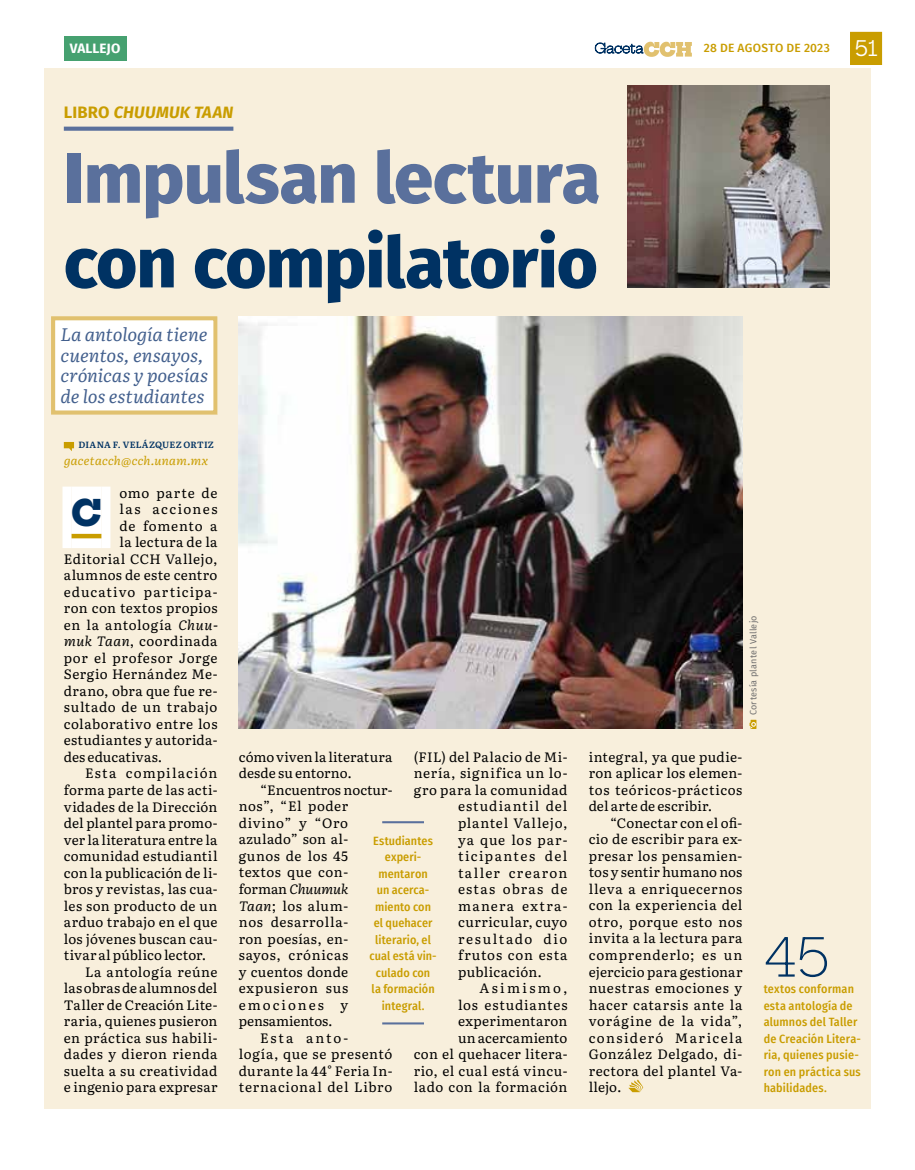
<style>
.page{position:relative;width:915px;height:1170px;background:#fff}
.page>*{position:absolute;margin:0;border:0;box-sizing:border-box;transform-origin:0 0}
.t1{font:800 70.5px "Fira Sans";letter-spacing:-.01em;color:#5a709c}
.t2{font:800 70.5px "Fira Sans";letter-spacing:-.015em;color:#003263}
.t3{font:300 52.5px "Hepta Slab";color:#003263}
.t4{font:800 35.4px "Hepta Slab";color:#003263}
.t5{font:italic 18px/20.7px "Literata 18 pt";color:#425f8d}
.t6{font:italic 700 16.5px "Fira Sans";letter-spacing:.015em;color:#c99d00}
.t7{font:13.5px/16.5px "Literata 18 pt";letter-spacing:.035em;color:#000;text-align:justify}
.t8{font:13.5px "Literata 18 pt";letter-spacing:.01em;color:#000}
.t9{font:13.5px "Literata 18 pt";letter-spacing:.015em;color:#000}
.t10{font:13.5px "Literata 18 pt";letter-spacing:.055em;color:#000}
.t11{font:13.5px/16.5px "Literata 18 pt";letter-spacing:.005em;color:#000}
.t12{font:13.5px "Literata 18 pt";letter-spacing:.065em;color:#000}
.t13{font:13.5px "Literata 18 pt";letter-spacing:.105em;color:#000}
.t14{font:13.5px "Literata 18 pt";letter-spacing:.06em;color:#000}
.t15{font:13.5px "Literata 18 pt";letter-spacing:.09em;color:#000}
.t16{font:13.5px "Literata 18 pt";letter-spacing:.08em;color:#000}
.t17{font:13.5px "Literata 18 pt";color:#000}
.t18{font:13.5px "Literata 18 pt";letter-spacing:.075em;color:#000}
.t19{font:italic 13.5px "Literata 18 pt";color:#000}
.t20{font:13.5px "Literata 18 pt";letter-spacing:-.01em;color:#000}
.t21{font:13.5px "Literata 18 pt";letter-spacing:.125em;color:#000}
.t22{font:13.5px "Literata 18 pt";letter-spacing:.115em;color:#000}
.t23{font:13.5px "Literata 18 pt";letter-spacing:.145em;color:#000}
.t24{font:13.5px "Literata 18 pt";letter-spacing:.14em;color:#000}
.t25{font:13.5px "Literata 18 pt";letter-spacing:.18em;color:#000}
.t26{font:700 13.5px "Fira Sans";letter-spacing:.005em;color:#fff}
.t27{font:500 12px/16.5px "Fira Sans Condensed";letter-spacing:.015em;color:#c99d00}
.t28{font:italic 12px "Literata 18 pt";color:#c99d00}
.t29{font:500 12px "Fira Sans";letter-spacing:.02em;color:#c99d00}
.t30{font:9px "Fira Sans";letter-spacing:.025em;color:#706f6f}
.t31{font:600 9px "Literata 18 pt";letter-spacing:.02em;color:#003263}
.s1{font-family:"Hepta Slab";font-weight:400;font-size:21px;color:#fff}
.s2{font-style:normal}
.s3{font-style:italic}
</style>
<div class="page">
<div style="left:45px;top:68px;width:825px;height:1040px;background:#f8efdc"></div>
<img style="left:627px;top:85px;width:202px;height:202px">
<img style="left:239px;top:316px;width:503px;height:413px">
<svg style="left:749px;top:719px;width:7px;height:10px"></svg>
<svg style="left:64px;top:127px;width:169px;height:4px"></svg>
<div style="left:51px;top:316px;width:166px;height:97px;background:#fff"></div>
<div style="left:51px;top:316px;width:166px;height:98px;border:4px solid #e1c16f"></div>
<div style="left:62px;top:486px;width:9px;height:62px;background:#fff"></div>
<div style="left:71px;top:486px;width:30px;height:62px;background:#fff"></div>
<div style="left:101px;top:486px;width:9px;height:62px;background:#fff"></div>
<svg style="left:64px;top:442px;width:10px;height:9px"></svg>
<hr style="left:71px;top:534px;width:30px;height:4px;background:#c99d00">
<svg style="left:628px;top:1079px;width:15px;height:13px"></svg>
<hr style="left:382px;top:821px;width:42px;height:2px;background:#5a709c">
<hr style="left:382px;top:1022px;width:42px;height:2px;background:#5a709c">
<svg style="left:594px;top:41px;width:97px;height:16px"></svg>
<div style="left:849px;top:32px;width:32px;height:33px;background:#c99d00"></div>
<div style="left:64px;top:36px;width:62px;height:24px;background:#46a170"></div>
<p class="t26" style="left:70px;top:37px;width:52px">VALLEJO</p>
<p class="t29" style="left:703px;top:39px;width:175px">28 DE AGOSTO DE 2023 <span class="s1">51</span></p>
<p class="t6" style="left:64px;top:98px;width:171px"><span class="s2">LIBRO</span> CHUUMUK TAAN</p>
<h1 class="t1" style="left:64px;top:117px;width:538px">Impulsan lectura</h1>
<h1 class="t2" style="left:64px;top:201px;width:535px">con compilatorio</h1>
<h3 class="t5" style="left:60px;top:323px;width:151px">La antología tiene cuentos, ensayos, crónicas y poesías de los estudiantes</h3>
<p class="t31" style="left:78px;top:438px;width:137px">DIANA F. VELÁZQUEZ ORTIZ</p>
<p class="t28" style="left:64px;top:451px;width:147px">gacetacch@cch.unam.mx</p>
<h3 class="t4" style="left:71px;top:483px;width:31px">C</h3>
<p class="t14" style="left:119px;top:482px;width:99px">omo parte de</p>
<p class="t22" style="left:119px;top:499px;width:99px">las acciones</p>
<p class="t10" style="left:119px;top:515px;width:99px">de fomento a</p>
<p class="t7" style="left:119px;top:533px;width:99px">la lectura de la</p>
<p class="t7" style="left:64px;top:549px;width:155px">Editorial CCH Vallejo,</p>
<p class="t7" style="left:64px;top:566px;width:155px">alumnos de este centro</p>
<p class="t16" style="left:64px;top:581px;width:155px">educativo participa-</p>
<p class="t7" style="left:64px;top:599px;width:155px">ron con textos propios</p>
<p class="t10" style="left:64px;top:614px;width:157px">en la antología <span class="s3">Chuu-</span></p>
<p class="t7" style="left:64px;top:632px;width:155px"><span class="s3">muk Taan</span>, coordinada</p>
<p class="t7" style="left:64px;top:648px;width:155px">por el profesor Jorge</p>
<p class="t7" style="left:64px;top:665px;width:155px">Sergio Hernández Me-</p>
<p class="t7" style="left:64px;top:681px;width:155px">drano, obra que fue re-</p>
<p class="t7" style="left:64px;top:698px;width:155px">sultado de un trabajo</p>
<p class="t7" style="left:64px;top:714px;width:155px">colaborativo entre los</p>
<p class="t7" style="left:64px;top:731px;width:155px">estudiantes y autorida-</p>
<p class="t9" style="left:64px;top:746px;width:100px">des educativas.</p>
<p class="t15" style="left:85px;top:763px;width:134px">Esta compilación</p>
<p class="t7" style="left:64px;top:780px;width:155px">forma parte de las acti-</p>
<p class="t7" style="left:64px;top:797px;width:155px">vidades de la Dirección</p>
<p class="t8" style="left:64px;top:812px;width:155px">del plantel para promo-</p>
<p class="t9" style="left:64px;top:829px;width:155px">ver la literatura entre la</p>
<p class="t7" style="left:64px;top:846px;width:155px">comunidad estudiantil</p>
<p class="t8" style="left:64px;top:862px;width:155px">con la publicación de li-</p>
<p class="t7" style="left:64px;top:879px;width:155px">bros y revistas, las cua-</p>
<p class="t7" style="left:64px;top:896px;width:155px">les son producto de un</p>
<p class="t9" style="left:64px;top:911px;width:155px">arduo trabajo en el que</p>
<p class="t9" style="left:64px;top:928px;width:155px">los jóvenes buscan cau-</p>
<p class="t8" style="left:64px;top:944px;width:144px">tivar al público lector.</p>
<p class="t7" style="left:85px;top:962px;width:134px">La antología reúne</p>
<p class="t11" style="left:64px;top:978px;width:155px">las obras de alumnos del</p>
<p class="t8" style="left:64px;top:994px;width:155px">Taller de Creación Lite-</p>
<p class="t7" style="left:64px;top:1011px;width:155px">raria, quienes pusieron</p>
<p class="t7" style="left:64px;top:1028px;width:155px">en práctica sus habili-</p>
<p class="t7" style="left:64px;top:1044px;width:155px">dades y dieron rienda</p>
<p class="t7" style="left:64px;top:1061px;width:155px">suelta a su creatividad</p>
<p class="t7" style="left:64px;top:1077px;width:155px">e ingenio para expresar</p>
<p class="t30" style="left:746px;top:715px;width:101px;rotate:-90deg">Cortesía plantel Vallejo</p>
<p class="t7" style="left:413px;top:747px;width:155px">(FIL) del Palacio de Mi-</p>
<p class="t10" style="left:413px;top:763px;width:155px">nería, significa un lo-</p>
<p class="t7" style="left:413px;top:780px;width:155px">gro para la comunidad</p>
<p class="t18" style="left:458px;top:796px;width:111px">estudiantil del</p>
<p class="t10" style="left:458px;top:812px;width:111px">plantel Vallejo,</p>
<p class="t12" style="left:458px;top:829px;width:111px">ya que los par-</p>
<p class="t13" style="left:458px;top:845px;width:111px">ticipantes del</p>
<p class="t13" style="left:458px;top:862px;width:111px">taller crearon</p>
<p class="t15" style="left:458px;top:878px;width:111px">estas obras de</p>
<p class="t13" style="left:458px;top:895px;width:111px">manera extra-</p>
<p class="t7" style="left:458px;top:912px;width:111px">curricular, cuyo</p>
<p class="t21" style="left:458px;top:928px;width:111px">resultado dio</p>
<p class="t12" style="left:458px;top:944px;width:111px">frutos con esta</p>
<p class="t7" style="left:458px;top:962px;width:85px">publicación.</p>
<p class="t25" style="left:479px;top:977px;width:90px">Asimismo,</p>
<p class="t12" style="left:458px;top:994px;width:111px">los estudiantes</p>
<p class="t7" style="left:458px;top:1011px;width:111px">experimentaron</p>
<p class="t8" style="left:458px;top:1027px;width:111px">un acercamiento</p>
<p class="t7" style="left:413px;top:1044px;width:155px">con el quehacer litera-</p>
<p class="t7" style="left:413px;top:1061px;width:155px">rio, el cual está vincu-</p>
<p class="t7" style="left:413px;top:1077px;width:155px">lado con la formación</p>
<p class="t11" style="left:239px;top:747px;width:155px">cómo viven la literatura desde su entorno.</p>
<p class="t17" style="left:260px;top:779px;width:134px">“Encuentros noctur-</p>
<p class="t7" style="left:239px;top:797px;width:111px">nos”, “El poder</p>
<p class="t14" style="left:239px;top:812px;width:111px">divino” y “Oro</p>
<p class="t7" style="left:239px;top:830px;width:111px">azulado” son al-</p>
<p class="t7" style="left:239px;top:846px;width:111px">gunos de los 45</p>
<p class="t7" style="left:239px;top:863px;width:111px">textos que con-</p>
<p class="t19" style="left:239px;top:878px;width:112px"><span class="s2">forman</span> Chuumuk</p>
<p class="t7" style="left:239px;top:896px;width:111px"><span class="s3">Taan</span>; los alum-</p>
<p class="t7" style="left:239px;top:912px;width:111px">nos desarrolla-</p>
<p class="t7" style="left:239px;top:929px;width:111px">ron poesías, en-</p>
<p class="t7" style="left:239px;top:945px;width:111px">sayos, crónicas</p>
<p class="t9" style="left:239px;top:961px;width:111px">y cuentos donde</p>
<p class="t14" style="left:239px;top:977px;width:111px">expusieron sus</p>
<p class="t23" style="left:239px;top:994px;width:111px">emociones y</p>
<p class="t20" style="left:239px;top:1010px;width:95px">pensamientos.</p>
<p class="t24" style="left:260px;top:1027px;width:90px">Esta anto-</p>
<p class="t7" style="left:239px;top:1044px;width:155px">logía, que se presentó</p>
<p class="t7" style="left:239px;top:1061px;width:155px">durante la 44° Feria In-</p>
<p class="t10" style="left:239px;top:1076px;width:155px">ternacional del Libro</p>
<p class="t7" style="left:588px;top:747px;width:155px">integral, ya que pudie&shy;ron aplicar los elemen&shy;tos teóricos-prácticos del arte de escribir.</p>
<p class="t7" style="left:588px;top:813px;width:155px;text-indent:21px">“Conectar con el ofi&shy;cio de escribir para ex&shy;presar los pensamien&shy;tos y sentir humano nos lleva a enriquecernos con la experiencia del otro, porque esto nos invita a la lectura para comprenderlo; es un ejercicio para gestionar nuestras emociones y hacer catarsis ante la vorágine de la vida”, consideró Maricela González Delgado, di&shy;rectora del plantel Va&shy;llejo.</p>
<p class="t27" style="left:369px;top:831px;width:69px;text-align:center">Estudiantes experi&shy;mentaron<br>un acerca&shy;miento con el quehacer literario, el cual está vin&shy;culado con<br>la formación integral.</p>
<h2 class="t3" style="left:763px;top:912px;width:68px">45</h2>
<p class="t27" style="left:763px;top:980px;width:99px">textos conforman esta antología de alumnos del Taller de Creación Litera&shy;ria, quienes pusie&shy;ron en práctica sus habilidades.</p>
</div>
